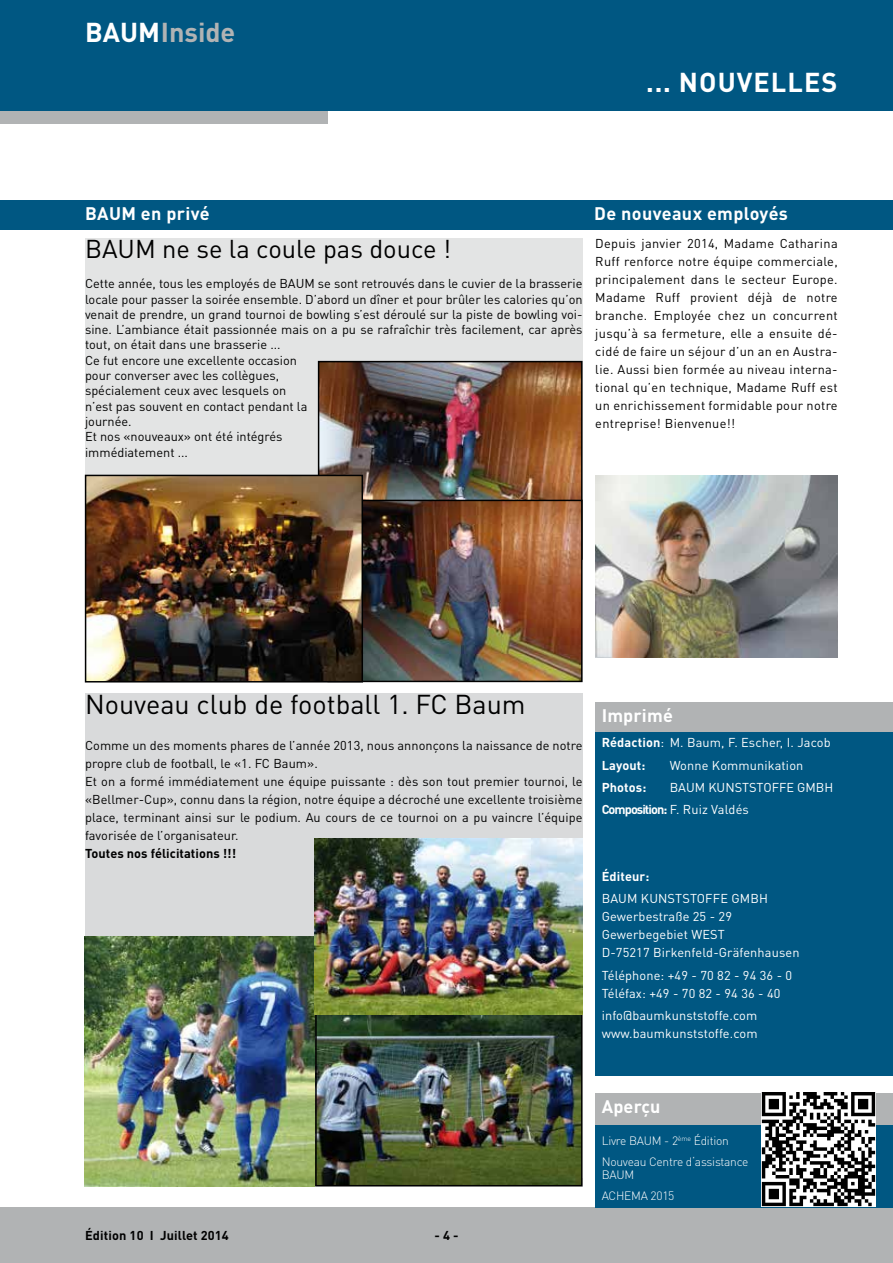
<style>
.page{position:relative;width:893px;height:1263px;background:#fff}
.page>*{position:absolute;margin:0;border:0;box-sizing:border-box;transform-origin:0 0}
.t1{font:27px "DIN Pro";color:#000}
.t2{font:700 27px "DIN Pro";letter-spacing:.04em;color:#fff}
.t3{font:700 27px "DIN Pro";color:#b1b3b4}
.t4{font:25.5px "DIN Pro";color:#000}
.t5{font:700 18px "DIN Pro";letter-spacing:.02em;color:#fff}
.t6{font:12.75px/18px "DIN Pro";color:#000}
.t7{font:12.75px/18px "DIN Pro";letter-spacing:.01em;color:#fff}
.t8{font:700 12.75px "DIN Pro";letter-spacing:.005em;color:#000}
.t9{font:700 12.75px "DIN Pro";letter-spacing:.01em;color:#fff}
.t10{font:300 12px/21px "DIN Pro";letter-spacing:-.02em;color:#fff}
.s1{color:#fff}
.s2{font-weight:700}
</style>
<div class="page">
<div style="left:85px;top:238px;width:498px;height:948px;background:#e3e4e4"></div>
<div style="left:0;top:1208px;width:893px;height:55px;background:#b1b3b4"></div>
<div style="left:0;top:106px;width:327px;height:17px;background:#b1b3b4"></div>
<div style="left:0;top:0;width:893px;height:111px;background:#005782"></div>
<div style="left:0;top:200px;width:893px;height:30px;background:#005782"></div>
<div style="left:595px;top:727px;width:298px;height:349px;background:#005782"></div>
<div style="left:595px;top:702px;width:298px;height:29px;background:#b1b3b4"></div>
<div style="left:595px;top:1125px;width:298px;height:83px;background:#005782"></div>
<div style="left:595px;top:1093px;width:298px;height:32px;background:#b1b3b4"></div>
<img style="left:761px;top:1093px;width:115px;height:114px">
<img style="left:321px;top:364px;width:259px;height:136px">
<div style="left:318px;top:361px;width:265px;height:199px;border:2px solid #000"></div>
<div style="left:85px;top:682px;width:498px;height:496px;background:#fff"></div>
<img style="left:595px;top:476px;width:243px;height:181px">
<img style="left:363px;top:503px;width:217px;height:176px">
<div style="left:327px;top:500px;width:256px;height:182px;border:2px solid #000"></div>
<img style="left:88px;top:478px;width:272px;height:201px">
<div style="left:85px;top:475px;width:278px;height:207px;border:2px solid #000"></div>
<img style="left:318px;top:1015px;width:262px;height:168px">
<div style="left:315px;top:994px;width:268px;height:192px;border:2px solid #000"></div>
<img style="left:85px;top:936px;width:230px;height:250px">
<div style="left:85px;top:694px;width:498px;height:242px;background:#d9dadb"></div>
<img style="left:315px;top:839px;width:268px;height:176px">
<h1 class="t3" style="left:85px;top:14px;width:152px"><span class="s1">BAUM</span>Inside</h1>
<h1 class="t2" style="left:646px;top:64px;width:193px">... NOUVELLES</h1>
<h3 class="t5" style="left:85px;top:201px;width:126px">BAUM en privé</h3>
<h2 class="t4" style="left:85px;top:231px;width:368px">BAUM ne se la coule pas douce !</h2>
<p class="t6" style="left:85px;top:275px;width:499px;line-height:15.3px">Cette année, tous les employés de BAUM se sont retrouvés dans le cuvier de la brasserie locale pour passer la soirée ensemble. D’abord un dîner et pour brûler les calories qu’on venait de prendre, un grand tournoi de bowling s’est déroulé sur la piste de bowling voi&shy;sine. L’ambiance était passionnée mais on a pu se rafraîchir très facilement, car après tout, on était dans une brasserie ...<br>Ce fut encore une excellente occasion<br>pour converser avec les collègues,<br>spécialement ceux avec lesquels on<br>n’est pas souvent en contact pendant la<br>journée.<br>Et nos «nouveaux» ont été intégrés<br>immédiatement ...</p>
<h3 class="t5" style="left:594px;top:201px;width:195px">De nouveaux employés</h3>
<p class="t6" style="left:595px;top:234px;width:244px;text-align:justify">Depuis janvier 2014, Madame Catharina Ruff renforce notre équipe commerciale, principalement dans le secteur Europe.<br>Madame Ruff provient déjà de notre branche. Employée chez un concurrent jusqu’à sa fermeture, elle a ensuite dé&shy;cidé de faire un séjour d’un an en Austra&shy;lie. Aussi bien formée au niveau interna&shy;tional qu’en technique, Madame Ruff est un enrichissement formidable pour notre entreprise! Bienvenue!!</p>
<h1 class="t1" style="left:85px;top:686px;width:442px">Nouveau club de football 1. FC Baum</h1>
<p class="t6" style="left:85px;top:736px;width:499px">Comme un des moments phares de l’année 2013, nous annonçons la naissance de notre propre club de football, le «1. FC Baum».<br>Et on a formé immédiatement une équipe puissante : dès son tout premier tournoi, le «Bellmer-Cup», connu dans la région, notre équipe a décroché une excellente troisième place, terminant ainsi sur le podium. Au cours de ce tournoi on a pu vaincre l’équipe favorisée de l’organisateur.</p>
<p class="t8" style="left:85px;top:845px;width:153px">Toutes nos félicitations !!!</p>
<h3 class="t5" style="left:602px;top:703px;width:73px">Imprimé</h3>
<p class="t7" style="left:602px;top:731px;width:230px;line-height:22.2px"><span class="s2">Rédaction</span>: M. Baum, F. Escher, I. Jacob<br><span class="s2">Layout:</span></p>
<p class="t7" style="left:670px;top:756px;width:135px">Wonne Kommunikation</p>
<p class="t7" style="left:602px;top:776px;width:233px;line-height:22.2px;text-indent:68px">BAUM KUNSTSTOFFE GMBH<br><span class="s2">Composition:</span> F. Ruiz Valdés</p>
<p class="t9" style="left:602px;top:779px;width:46px">Photos:</p>
<p class="t9" style="left:602px;top:868px;width:49px">Éditeur:</p>
<p class="t7" style="left:602px;top:889px;width:199px">BAUM KUNSTSTOFFE GMBH<br>Gewerbestraße 25 - 29<br>Gewerbegebiet WEST<br>D-75217 Birkenfeld-Gräfenhausen</p>
<p class="t7" style="left:602px;top:965px;width:192px">Téléphone: +49 - 70 82 - 94 36 - 0<br>Téléfax: +49 - 70 82 - 94 36 - 40</p>
<p class="t7" style="left:602px;top:1006px;width:157px">info@baumkunststoffe.com www.baumkunststoffe.com</p>
<p class="t8" style="left:85px;top:1227px;width:145px">Édition 10 I Juillet 2014</p>
<p class="t8" style="left:434px;top:1227px;width:26px">- 4 -</p>
<h3 class="t5" style="left:602px;top:1094px;width:60px">Aperçu</h3>
<p class="t10" style="left:602px;top:1129px;width:148px">Livre BAUM - 2<sup>ème</sup> Édition<br>Nouveau Centre d‘assistance</p>
<p class="t10" style="left:602px;top:1164px;width:74px">BAUM<br>ACHEMA 2015</p>
</div>
